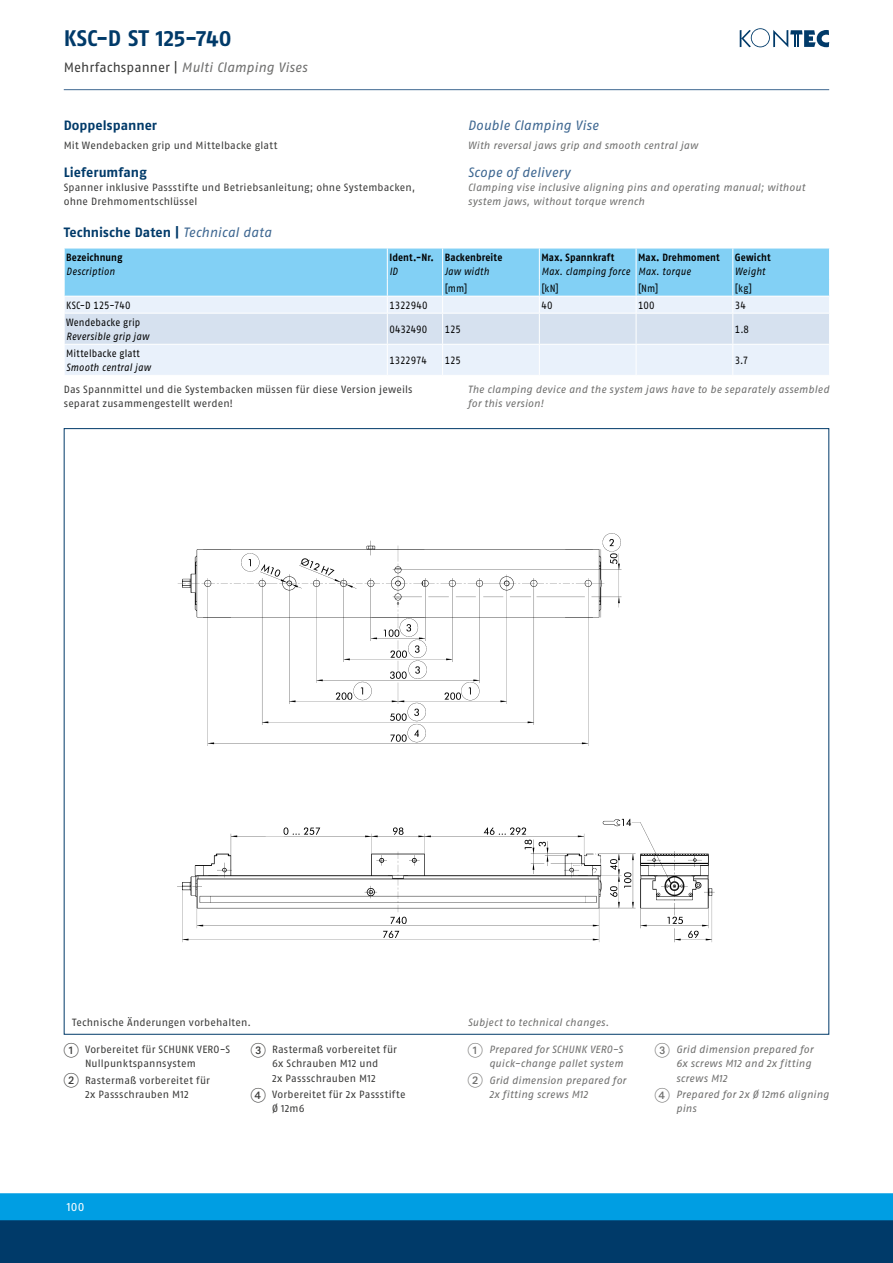
<style>
.page{position:relative;width:893px;height:1263px;background:#fff}
.page>*{position:absolute;margin:0;border:0;box-sizing:border-box;transform-origin:0 0}
.t1{font:700 22.5px "SCHUNK Fago Pro";color:#003a69}
.t2{font:700 13.5px "SCHUNK Fago Pro";letter-spacing:.005em;color:#003a69}
.t3{font:italic 13.5px "SCHUNK Fago Pro";letter-spacing:.005em;color:#6f6f6e}
.t4{font:italic 13.5px "SCHUNK Fago Pro";letter-spacing:.005em;color:#3e6791}
.t5{font:12px "SCHUNK Fago Pro";color:#fff}
.t6{font:10.5px/14.2px "SCHUNK Fago Pro";letter-spacing:.015em;color:#3b3b3a}
.t7{font:italic 10.5px/14.2px "SCHUNK Fago Pro";letter-spacing:.015em;color:#6f6f6e}
.t8{font:italic 10.5px "SCHUNK Fago Pro";letter-spacing:.015em;color:#000;scale:.9 1}
.t9{font:10.5px "SCHUNK Fago Pro";letter-spacing:.01em;color:#000;scale:.9 1}
.t10{font:700 10.5px "SCHUNK Fago Pro";letter-spacing:.01em;color:#000;scale:.9 1}
.t11{font:10.5px "SCHUNK Fago Pro";letter-spacing:-.015em;color:#000;scale:.9 1}
.s1{font-style:normal;color:#3b3b3a}
.s2{font-weight:400;font-style:italic;color:#3e6791}
.s3{font-family:"Deco Numbers LH Circle";font-size:15px}
.s4{font-family:"Deco Numbers LH Circle";font-style:normal;font-size:15px}
</style>
<div class="page">
<div style="left:0;top:1202px;width:893px;height:61px;background:#003a69"></div>
<div style="left:0;top:1193px;width:893px;height:27px;background:#009ee3"></div>
<svg style="left:740px;top:28px;width:89px;height:19px"></svg>
<hr style="left:64px;top:89px;width:765px;height:1px;background:#3e6791">
<div style="left:65px;top:345px;width:764px;height:30px;background:#e9f1fb"></div>
<svg style="left:64px;top:248px;width:766px;height:96px;background:#b0dcf4"></svg>
<hr style="left:64px;top:313px;width:323px;height:1px;background:#fff">
<hr style="left:64px;top:313px;width:1px;height:31px;background:#fff">
<hr style="left:387px;top:313px;width:56px;height:1px;background:#fff">
<hr style="left:387px;top:313px;width:1px;height:31px;background:#fff">
<hr style="left:443px;top:313px;width:96px;height:1px;background:#fff">
<hr style="left:442px;top:313px;width:1px;height:31px;background:#fff">
<hr style="left:539px;top:313px;width:97px;height:1px;background:#fff">
<hr style="left:539px;top:313px;width:1px;height:31px;background:#fff">
<hr style="left:636px;top:313px;width:97px;height:1px;background:#fff">
<hr style="left:636px;top:313px;width:1px;height:31px;background:#fff">
<hr style="left:733px;top:313px;width:97px;height:1px;background:#fff">
<hr style="left:732px;top:313px;width:1px;height:31px;background:#fff">
<hr style="left:829px;top:313px;width:1px;height:31px;background:#fff">
<hr style="left:387px;top:345px;width:1px;height:30px;background:#fff">
<hr style="left:442px;top:345px;width:1px;height:30px;background:#fff">
<hr style="left:539px;top:345px;width:1px;height:30px;background:#fff">
<hr style="left:636px;top:345px;width:1px;height:30px;background:#fff">
<hr style="left:732px;top:345px;width:1px;height:30px;background:#fff">
<img style="left:177px;top:533px;width:538px;height:410px">
<h1 class="t1" style="left:64px;top:24px;width:169px">KSC-D ST 125-740</h1>
<p class="t3" style="left:64px;top:60px;width:245px"><span class="s1">Mehrfachspanner |</span> Multi Clamping Vises</p>
<p class="t2" style="left:64px;top:117px;width:95px">Doppelspanner</p>
<p class="t4" style="left:468px;top:117px;width:132px">Double Clamping Vise</p>
<p class="t6" style="left:64px;top:138px;width:215px">Mit Wendebacken grip und Mittelbacke glatt</p>
<p class="t7" style="left:468px;top:138px;width:232px">With reversal jaws grip and smooth central jaw</p>
<p class="t2" style="left:64px;top:164px;width:84px">Lieferumfang</p>
<p class="t6" style="left:64px;top:180px;width:353px">Spanner inklusive Passstifte und Betriebsanleitung; ohne Systembacken, ohne Drehmomentschlüssel</p>
<p class="t4" style="left:468px;top:164px;width:104px">Scope of delivery</p>
<p class="t7" style="left:468px;top:180px;width:339px">Clamping vise inclusive aligning pins and operating manual; without system jaws, without torque wrench</p>
<p class="t2" style="left:64px;top:224px;width:209px">Technische Daten | <span class="s2">Technical data</span></p>
<p class="t10" style="left:66px;top:251px;width:64px">Bezeichnung</p>
<p class="t8" style="left:66px;top:265px;width:56px">Description</p>
<p class="t10" style="left:389px;top:251px;width:51px">Ident.-Nr.</p>
<p class="t8" style="left:389px;top:265px;width:11px">ID</p>
<p class="t10" style="left:445px;top:251px;width:66px">Backenbreite</p>
<p class="t8" style="left:445px;top:265px;width:51px">Jaw width</p>
<p class="t10" style="left:541px;top:251px;width:83px">Max. Spannkraft</p>
<p class="t8" style="left:541px;top:265px;width:100px">Max. clamping force</p>
<p class="t10" style="left:638px;top:251px;width:92px">Max. Drehmoment</p>
<p class="t8" style="left:638px;top:265px;width:60px">Max. torque</p>
<p class="t10" style="left:735px;top:251px;width:41px">Gewicht</p>
<p class="t8" style="left:735px;top:265px;width:35px">Weight</p>
<p class="t9" style="left:445px;top:282px;width:27px">[mm]</p>
<p class="t9" style="left:541px;top:282px;width:21px">[kN]</p>
<p class="t9" style="left:638px;top:282px;width:24px">[Nm]</p>
<p class="t9" style="left:735px;top:282px;width:21px">[kg]</p>
<p class="t9" style="left:66px;top:299px;width:73px">KSC-D 125-740</p>
<p class="t9" style="left:389px;top:299px;width:44px">1322940</p>
<p class="t9" style="left:541px;top:299px;width:14px">40</p>
<p class="t9" style="left:638px;top:299px;width:20px">100</p>
<p class="t9" style="left:735px;top:299px;width:14px">34</p>
<p class="t9" style="left:66px;top:316px;width:84px">Wendebacke grip</p>
<p class="t8" style="left:66px;top:330px;width:94px">Reversible grip jaw</p>
<p class="t11" style="left:389px;top:323px;width:44px">0432490</p>
<p class="t9" style="left:445px;top:323px;width:19px">125</p>
<p class="t9" style="left:735px;top:323px;width:17px">1.8</p>
<p class="t9" style="left:66px;top:347px;width:83px">Mittelbacke glatt</p>
<p class="t8" style="left:66px;top:361px;width:95px">Smooth central jaw</p>
<p class="t11" style="left:389px;top:354px;width:43px">1322974</p>
<p class="t9" style="left:445px;top:354px;width:19px">125</p>
<p class="t9" style="left:735px;top:354px;width:16px">3.7</p>
<p class="t6" style="left:64px;top:382px;width:350px">Das Spannmittel und die Systembacken müssen für diese Version jeweils separat zusammengestellt werden!</p>
<p class="t7" style="left:468px;top:382px;width:363px">The clamping device and the system jaws have to be separately assembled for this version!</p>
<p class="t6" style="left:72px;top:1015px;width:180px">Technische Änderungen vorbehalten.</p>
<p class="t7" style="left:468px;top:1015px;width:143px">Subject to technical changes.</p>
<p class="t6" style="left:85px;top:1042px;width:147px;text-indent:-21px"><span class="s3">1</span> Vorbereitet für SCHUNK VERO-S<br>Nullpunktspannsystem</p>
<p class="t6" style="left:64px;top:1073px;width:148px;text-align:center"><span class="s3">2</span> Rastermaß vorbereitet für<br>2x Passschrauben M12</p>
<p class="t6" style="left:251px;top:1042px;width:148px;text-align:center"><span class="s3">3</span> Rastermaß vorbereitet für<br>6x Schrauben M12 und<br>2x Passschrauben M12</p>
<p class="t6" style="left:272px;top:1087px;width:135px;text-indent:-21px"><span class="s3">4</span> Vorbereitet für 2x Passstifte<br>Ø 12m6</p>
<p class="t7" style="left:468px;top:1042px;width:157px;text-align:right"><span class="s4">1</span> Prepared for SCHUNK VERO-S quick-change pallet system</p>
<p class="t7" style="left:489px;top:1073px;width:139px;text-indent:-21px"><span class="s4">2</span> Grid dimension prepared for<br>2x fitting screws M12</p>
<p class="t7" style="left:676px;top:1042px;width:139px;text-indent:-21px"><span class="s4">3</span> Grid dimension prepared for<br>6x screws M12 and 2x fitting screws M12</p>
<p class="t7" style="left:676px;top:1087px;width:154px;text-indent:-21px"><span class="s4">4</span> Prepared for 2x Ø 12m6 aligning pins</p>
<p class="t5" style="left:67px;top:1199px;width:19px">100</p>
</div>
